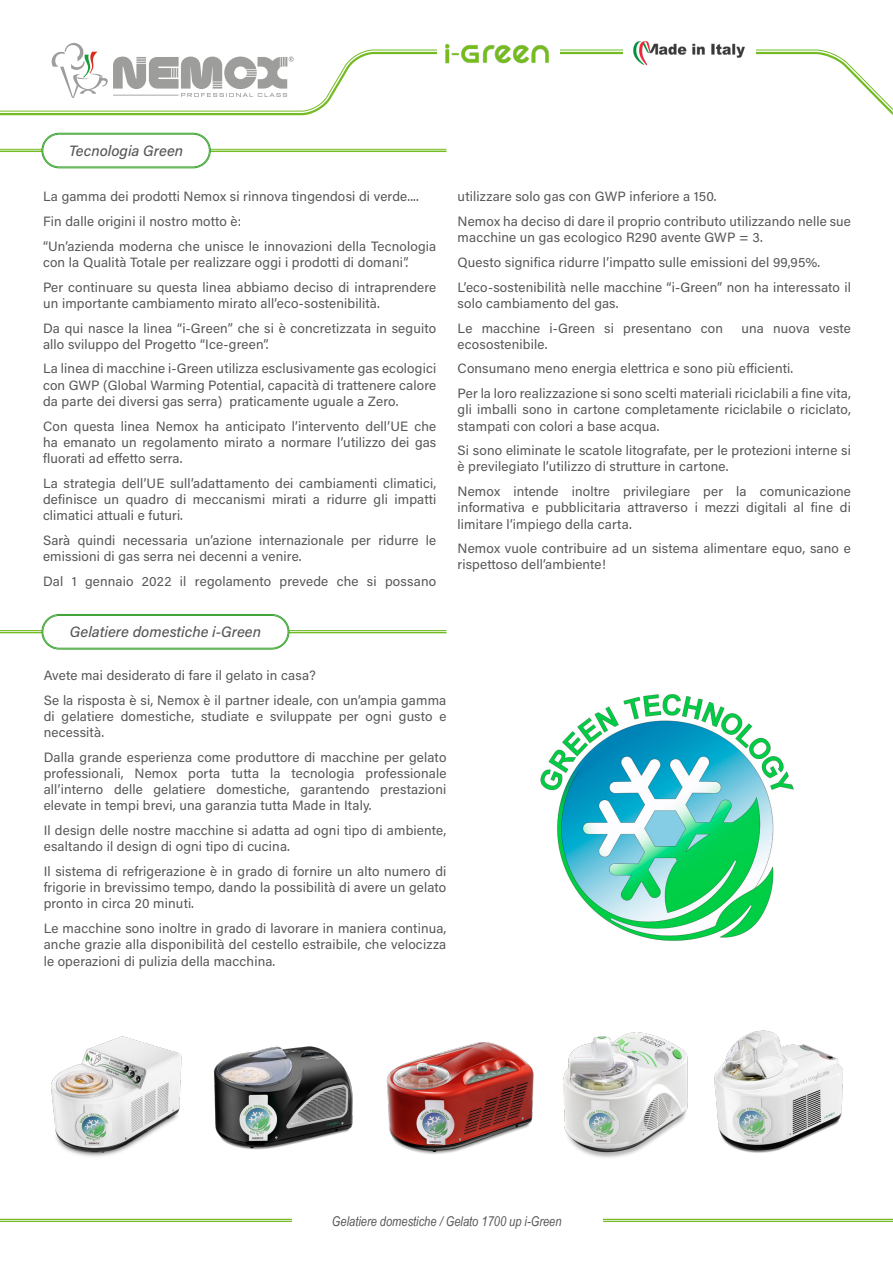
<style>
.page{position:relative;width:893px;height:1263px;background:#fff}
.page>*{position:absolute;margin:0;border:0;box-sizing:border-box;transform-origin:0 0}
.t1{font:15px "Acumin Variable Concept";color:#575756}
.t2{font:13.5px/16.2px "Acumin Variable Concept";letter-spacing:.01em;color:#575756}
.t3{font:italic 13.5px "Arial Narrow";color:#575756}
</style>
<div class="page">
<hr style="left:0;top:1219px;width:893px;height:1px;background:#74bb23">
<hr style="left:0;top:1221px;width:893px;height:1px;background:#74bb23">
<svg style="left:0;top:51px;width:893px;height:65px"></svg>
<div style="left:623px;top:27px;width:133px;height:52px;background:#fff"></div>
<svg style="left:49px;top:43px;width:245px;height:55px"></svg>
<img style="left:633px;top:41px;width:112px;height:25px">
<div style="left:437px;top:35px;width:123px;height:35px;background:#fff"></div>
<img style="left:445px;top:44px;width:104px;height:20px">
<div style="left:292px;top:1207px;width:311px;height:29px;background:#fff;border-radius:14px"></div>
<hr style="left:0;top:630px;width:446px;height:1px;background:#74bb23">
<hr style="left:0;top:632px;width:446px;height:1px;background:#74bb23">
<hr style="left:0;top:149px;width:446px;height:1px;background:#74bb23">
<hr style="left:0;top:151px;width:446px;height:1px;background:#74bb23">
<div style="left:43px;top:615px;width:245px;height:33px;background:#fff;border-radius:17px"></div>
<div style="left:42px;top:614px;width:247px;height:35px;border:1px solid #3fa535;border-radius:17px"></div>
<div style="left:43px;top:615px;width:245px;height:33px;border:1px solid #3fa535;border-radius:16px"></div>
<div style="left:43px;top:134px;width:167px;height:33px;background:#fff;border-radius:17px"></div>
<div style="left:42px;top:133px;width:168px;height:35px;border:1px solid #3fa535;border-radius:17px"></div>
<div style="left:43px;top:134px;width:167px;height:33px;border:1px solid #3fa535;border-radius:16px"></div>
<img style="left:540px;top:694px;width:254px;height:247px">
<img style="left:51px;top:1036px;width:131px;height:121px">
<img style="left:214px;top:1046px;width:139px;height:104px">
<img style="left:386px;top:1042px;width:148px;height:112px">
<img style="left:563px;top:1032px;width:125px;height:126px">
<img style="left:714px;top:1030px;width:129px;height:123px">
<p class="t1" style="left:69px;top:141px;width:116px">Tecnologia Green</p>
<p class="t2" style="left:43px;top:184px;width:395px;line-height:24.8px">La gamma dei prodotti Nemox si rinnova tingendosi di verde....<br>Fin dalle origini il nostro motto è:<br>“Un’azienda moderna che unisce le innovazioni della Tecnologia</p>
<p class="t2" style="left:43px;top:249px;width:395px;line-height:24.8px">con la Qualità Totale per realizzare oggi i prodotti di domani”.<br>Per continuare su questa linea abbiamo deciso di intraprendere</p>
<p class="t2" style="left:43px;top:290px;width:395px;line-height:24.8px">un importante cambiamento mirato all’eco-sostenibilità.<br>Da qui nasce la linea “i-Green” che si è concretizzata in seguito</p>
<p class="t2" style="left:43px;top:331px;width:395px;line-height:24.8px">allo sviluppo del Progetto “Ice-green”.<br>La linea di macchine i-Green utilizza esclusivamente gas ecologici</p>
<p class="t2" style="left:43px;top:376px;width:395px">con GWP (Global Warming Potential, capacità di trattenere calore da parte dei diversi gas serra) praticamente uguale a Zero.</p>
<p class="t2" style="left:43px;top:417px;width:395px;text-align:justify">Con questa linea Nemox ha anticipato l’intervento dell’UE che ha emanato un regolamento mirato a normare l’utilizzo dei gas fluorati ad effetto serra.</p>
<p class="t2" style="left:43px;top:474px;width:395px;text-align:justify">La strategia dell’UE sull’adattamento dei cambiamenti climatici, definisce un quadro di meccanismi mirati a ridurre gli impatti climatici attuali e futuri.</p>
<p class="t2" style="left:43px;top:531px;width:395px">Sarà quindi necessaria un’azione internazionale per ridurre le emissioni di gas serra nei decenni a venire.</p>
<p class="t2" style="left:43px;top:572px;width:395px">Dal 1 gennaio 2022 il regolamento prevede che si possano</p>
<p class="t2" style="left:458px;top:184px;width:395px;line-height:24.8px">utilizzare solo gas con GWP inferiore a 150.<br>Nemox ha deciso di dare il proprio contributo utilizzando nelle sue</p>
<p class="t2" style="left:458px;top:225px;width:395px;line-height:24.8px">macchine un gas ecologico R290 avente GWP = 3.<br>Questo significa ridurre l’impatto sulle emissioni del 99,95%.<br>L’eco-sostenibilità nelle macchine “i-Green” non ha interessato il</p>
<p class="t2" style="left:458px;top:290px;width:267px;line-height:24.8px">solo cambiamento del gas.<br>Le macchine i-Green si presentano con</p>
<p class="t2" style="left:741px;top:319px;width:111px">una nuova veste</p>
<p class="t2" style="left:458px;top:331px;width:395px;line-height:24.8px">ecosostenibile.<br>Consumano meno energia elettrica e sono più efficienti.<br>Per la loro realizzazione si sono scelti materiali riciclabili a fine vita,</p>
<p class="t2" style="left:458px;top:401px;width:395px">gli imballi sono in cartone completamente riciclabile o riciclato, stampati con colori a base acqua.</p>
<p class="t2" style="left:458px;top:442px;width:395px">Si sono eliminate le scatole litografate, per le protezioni interne si è previlegiato l’utilizzo di strutture in cartone.</p>
<p class="t2" style="left:458px;top:483px;width:395px;text-align:justify">Nemox intende inoltre privilegiare per la comunicazione informativa e pubblicitaria attraverso i mezzi digitali al fine di limitare l’impiego della carta.</p>
<p class="t2" style="left:458px;top:540px;width:395px">Nemox vuole contribuire ad un sistema alimentare equo, sano e rispettoso dell’ambiente!</p>
<p class="t1" style="left:70px;top:622px;width:193px">Gelatiere domestiche i-Green</p>
<p class="t2" style="left:44px;top:662px;width:404px;line-height:24.8px">Avete mai desiderato di fare il gelato in casa?<br>Se la risposta è si, Nemox è il partner ideale, con un’ampia gamma</p>
<p class="t2" style="left:44px;top:708px;width:404px">di gelatiere domestiche, studiate e sviluppate per ogni gusto e necessità.</p>
<p class="t2" style="left:44px;top:748px;width:404px;text-align:justify">Dalla grande esperienza come produttore di macchine per gelato professionali, Nemox porta tutta la tecnologia professionale all’interno delle gelatiere domestiche, garantendo prestazioni elevate in tempi brevi, una garanzia tutta Made in Italy.</p>
<p class="t2" style="left:44px;top:822px;width:404px">Il design delle nostre macchine si adatta ad ogni tipo di ambiente, esaltando il design di ogni tipo di cucina.</p>
<p class="t2" style="left:44px;top:863px;width:404px;text-align:justify">Il sistema di refrigerazione è in grado di fornire un alto numero di frigorie in brevissimo tempo, dando la possibilità di avere un gelato pronto in circa 20 minuti.</p>
<p class="t2" style="left:44px;top:920px;width:404px;text-align:justify">Le macchine sono inoltre in grado di lavorare in maniera continua, anche grazie alla disponibilità del cestello estraibile, che velocizza le operazioni di pulizia della macchina.</p>
<p class="t3" style="left:332px;top:1211px;width:231px">Gelatiere domestiche / Gelato 1700 up i-Green</p>
</div>
